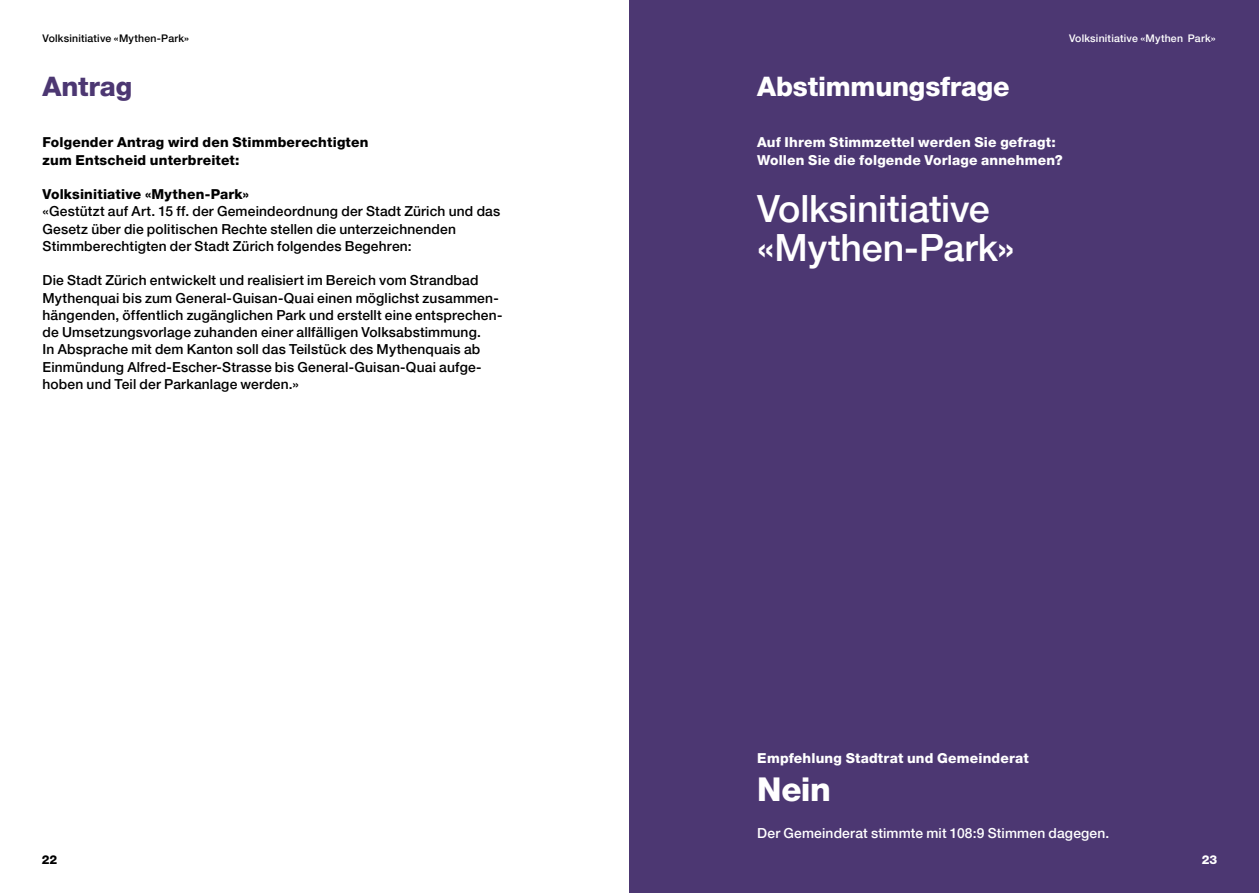
<style>
.page{position:relative;width:1259px;height:893px;background:#fff}
.page>*{position:absolute;margin:0;border:0;box-sizing:border-box;transform-origin:0 0}
.t1{font:500 37.5px/39.8px "Helvetica Neue LT Pro";letter-spacing:-.005em;color:#fff}
.t2{font:800 33px "Helvetica Neue LT Pro";color:#fff}
.t3{font:800 27px "Helvetica Neue LT Pro";letter-spacing:-.01em;color:#fff}
.t4{font:800 27px "Helvetica Neue LT Pro";letter-spacing:-.005em;color:#4c3772}
.t5{font:500 13.8px/17.2px "Helvetica Neue LT Pro";letter-spacing:.01em;color:#000}
.t6{font:800 13.8px/17.2px "Helvetica Neue LT Pro";letter-spacing:.015em;color:#fff}
.t7{font:800 13.8px/17.2px "Helvetica Neue LT Pro";letter-spacing:.015em;color:#000}
.t8{font:500 13.8px "Helvetica Neue LT Pro";letter-spacing:.01em;color:#fff}
.t9{font:800 12.3px "Helvetica Neue LT Pro";color:#000}
.t10{font:800 12.3px "Helvetica Neue LT Pro";color:#fff}
.t11{font:500 10.5px "Helvetica Neue LT Pro";letter-spacing:.02em;color:#000}
.t12{font:500 10.5px "Helvetica Neue LT Pro";letter-spacing:.02em;color:#fff}
</style>
<div class="page">
<div style="left:629px;top:0;width:630px;height:893px;background:#4c3772"></div>
<p class="t11" style="left:43px;top:31px;width:148px">Volksinitiative «Mythen-Park»</p>
<h2 class="t4" style="left:43px;top:70px;width:91px">Antrag</h2>
<p class="t7" style="left:43px;top:134px;width:327px">Folgender Antrag wird den Stimmberechtigten zum Entscheid unterbreitet:</p>
<p class="t7" style="left:43px;top:186px;width:208px">Volksinitiative «Mythen-Park»</p>
<p class="t5" style="left:43px;top:203px;width:459px">«Gestützt auf Art. 15 ff. der Gemeindeordnung der Stadt Zürich und das<br>Gesetz über die politischen Rechte stellen die unterzeichnenden<br>Stimmberechtigten der Stadt Zürich folgendes Begehren:</p>
<p class="t5" style="left:43px;top:272px;width:461px">Die Stadt Zürich entwickelt und realisiert im Bereich vom Strandbad Mythenquai bis zum General-Guisan-Quai einen möglichst zusammen&shy;hängenden, öffentlich zugänglichen Park und erstellt eine entsprechen&shy;de Umsetzungsvorlage zuhanden einer allfälligen Volksabstimmung.<br>In Absprache mit dem Kanton soll das Teilstück des Mythenquais ab Einmündung Alfred-Escher-Strasse bis General-Guisan-Quai aufge&shy;hoben und Teil der Parkanlage werden.»</p>
<p class="t12" style="left:1069px;top:31px;width:148px">Volksinitiative «Mythen Park»</p>
<h2 class="t3" style="left:757px;top:70px;width:254px">Abstimmungsfrage</h2>
<p class="t6" style="left:757px;top:134px;width:307px">Auf Ihrem Stimmzettel werden Sie gefragt:<br>Wollen Sie die folgende Vorlage annehmen?</p>
<h1 class="t1" style="left:757px;top:188px;width:259px">Volksinitiative «Mythen-Park»</h1>
<p class="t6" style="left:757px;top:750px;width:273px">Empfehlung Stadtrat und Gemeinderat</p>
<h1 class="t2" style="left:757px;top:770px;width:75px">Nein</h1>
<p class="t8" style="left:757px;top:824px;width:353px">Der Gemeinderat stimmte mit 108:9 Stimmen dagegen.</p>
<p class="t9" style="left:42px;top:852px;width:17px">22</p>
<p class="t10" style="left:1201px;top:852px;width:17px">23</p>
</div>
